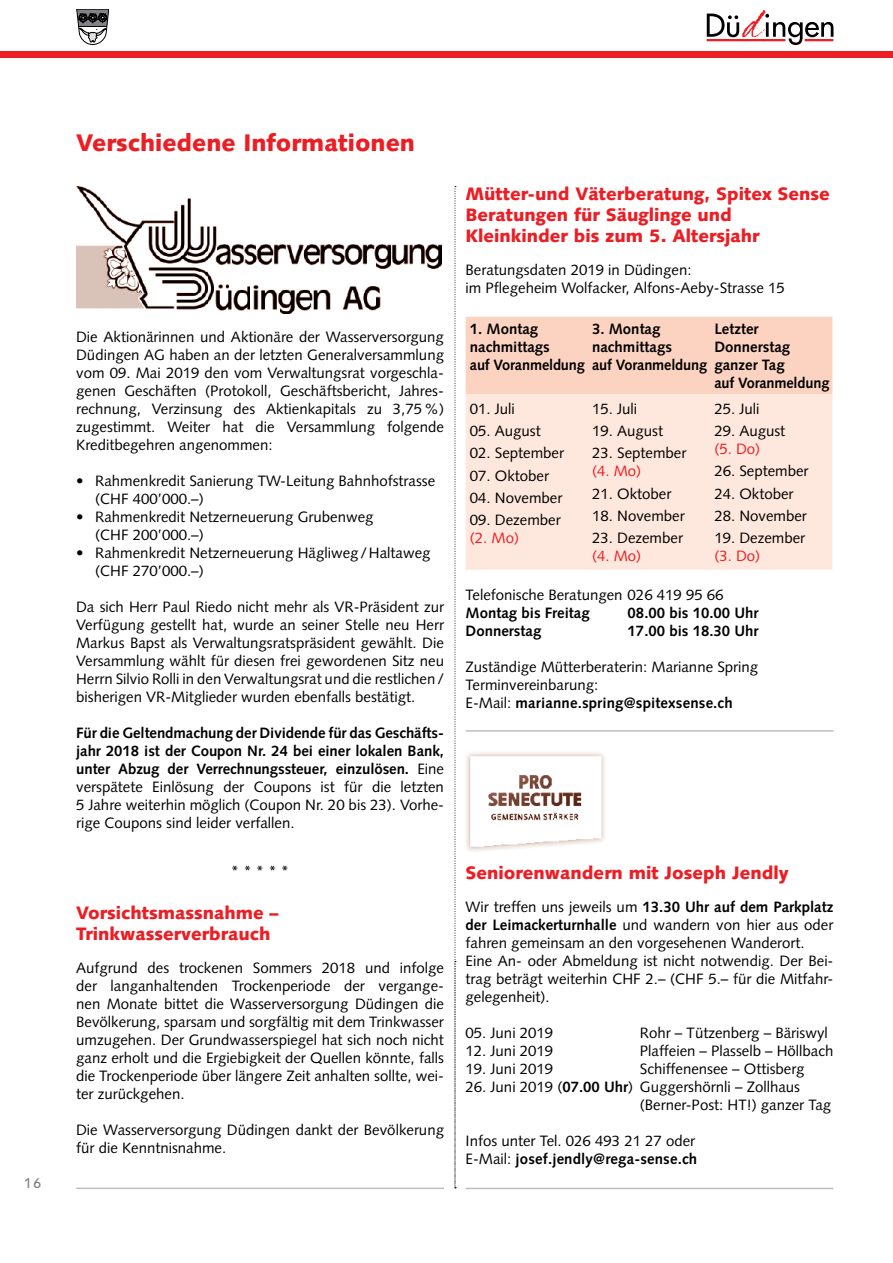
<style>
.page{position:relative;width:893px;height:1263px;background:#fff}
.page>*{position:absolute;margin:0;border:0;box-sizing:border-box;transform-origin:0 0}
.t1{font:900 24px "Syntax";color:#ed1d24}
.t2{font:900 18px/21px "Syntax";color:#ed1d24}
.t3{font:15px/18px "Syntax";color:#000}
.t4{font:700 15px/18px "Syntax";color:#000}
.t5{font:15px "Syntax";color:#ed1d24}
.t6{font:13.5px "OCRB";color:#808285}
.s1{font-weight:700}
.s2{font-weight:400}
</style>
<div class="page">
<div style="left:0;top:51px;width:893px;height:7px;background:#ed1d24"></div>
<svg style="left:77px;top:9px;width:32px;height:36px"></svg>
<svg style="left:707px;top:14px;width:32px;height:23px"></svg>
<svg style="left:765px;top:14px;width:68px;height:31px"></svg>
<img style="left:742px;top:10px;width:24px;height:27px">
<hr style="left:707px;top:39px;width:78px;height:2px;background:#ed1d24">
<hr style="left:466px;top:730px;width:367px;height:2px;background:#bcbec0">
<hr style="left:466px;top:1188px;width:367px;height:1px;background:#bcbec0">
<div style="left:466px;top:317px;width:366px;height:77px;background:#fcd3c1"></div>
<div style="left:466px;top:394px;width:366px;height:176px;background:#fee7dc"></div>
<img style="left:466px;top:752px;width:139px;height:99px">
<svg style="left:455px;top:186px;width:1px;height:1002px"></svg>
<hr style="left:76px;top:1187px;width:368px;height:2px;background:#bcbec0">
<img style="left:77px;top:186px;width:365px;height:127px">
<p class="t6" style="left:23px;top:1176px;width:20px">16</p>
<h1 class="t1" style="left:76px;top:129px;width:340px">Verschiedene Informationen</h1>
<p class="t3" style="left:76px;top:327px;width:369px;text-align:justify">Die Aktionärinnen und Aktionäre der Wasserversorgung Düdingen AG haben an der letzten Generalversammlung vom 09. Mai 2019 den vom Verwaltungsrat vorgeschla&shy;genen Geschäften (Protokoll, Geschäftsbericht, Jahres&shy;rechnung, Verzinsung des Aktienkapitals zu 3,75%) zugestimmt. Weiter hat die Versammlung folgende Kreditbegehren angenommen:</p>
<p class="t3" style="left:95px;top:471px;width:341px;text-indent:-19px"><span class="s1">•</span> Rahmenkredit Sanierung TW-Leitung Bahnhofstrasse (CHF 400’000.–)</p>
<p class="t3" style="left:95px;top:507px;width:280px;text-indent:-19px"><span class="s1">•</span> Rahmenkredit Netzerneuerung Grubenweg (CHF 200’000.–)</p>
<p class="t3" style="left:95px;top:543px;width:337px;text-indent:-19px"><span class="s1">•</span> Rahmenkredit Netzerneuerung Hägliweg/Haltaweg (CHF 270’000.–)</p>
<p class="t3" style="left:76px;top:597px;width:369px;text-align:justify">Da sich Herr Paul Riedo nicht mehr als VR-Präsident zur Verfügung gestellt hat, wurde an seiner Stelle neu Herr Markus Bapst als Verwaltungsratspräsident gewählt. Die Versammlung wählt für diesen frei gewordenen Sitz neu Herrn Silvio Rolli in den Verwaltungsrat und die restlichen/ bisherigen VR-Mitglieder wurden ebenfalls bestätigt.</p>
<p class="t4" style="left:76px;top:723px;width:369px;text-align:justify">Für die Geltendmachung der Dividende für das Geschäfts&shy;jahr 2018 ist der Coupon Nr. 24 bei einer lokalen Bank, unter Abzug der Verrechnungssteuer, einzulösen. <span class="s2">Eine verspätete Einlösung der Coupons ist für die letzten 5 Jahre weiterhin möglich (Coupon Nr. 20 bis 23). Vorhe&shy;rige Coupons sind leider verfallen.</span></p>
<p class="t3" style="left:231px;top:862px;width:60px">* * * * *</p>
<p class="t2" style="left:76px;top:902px;width:204px">Vorsichtsmassnahme –<br>Trinkwasserverbrauch</p>
<p class="t3" style="left:76px;top:959px;width:369px;text-align:justify">Aufgrund des trockenen Sommers 2018 und infolge der langanhaltenden Trockenperiode der vergange&shy;nen Monate bittet die Wasserversorgung Düdingen die Bevölkerung, sparsam und sorgfältig mit dem Trinkwasser umzugehen. Der Grundwasserspiegel hat sich noch nicht ganz erholt und die Ergiebigkeit der Quellen könnte, falls die Trockenperiode über längere Zeit anhalten sollte, wei&shy;ter zurückgehen.</p>
<p class="t3" style="left:76px;top:1121px;width:369px">Die Wasserversorgung Düdingen dankt der Bevölkerung für die Kenntnisnahme.</p>
<p class="t2" style="left:466px;top:183px;width:366px">Mütter-und Väterberatung, Spitex Sense<br>Beratungen für Säuglinge und<br>Kleinkinder bis zum 5. Altersjahr</p>
<p class="t3" style="left:466px;top:261px;width:321px">Beratungsdaten 2019 in Düdingen:<br>im Pflegeheim Wolfacker, Alfons-Aeby-Strasse 15</p>
<p class="t4" style="left:470px;top:320px;width:117px">1. Montag nachmittags<br>auf Voranmeldung</p>
<p class="t4" style="left:592px;top:320px;width:117px">3. Montag nachmittags<br>auf Voranmeldung</p>
<p class="t4" style="left:714px;top:320px;width:117px">Letzter<br>Donnerstag ganzer Tag<br>auf Voranmeldung</p>
<p class="t3" style="left:470px;top:400px;width:47px">01. Juli</p>
<p class="t3" style="left:470px;top:422px;width:72px">05. August</p>
<p class="t3" style="left:470px;top:444px;width:96px">02. September</p>
<p class="t3" style="left:470px;top:466px;width:81px">07. Oktober</p>
<p class="t3" style="left:470px;top:489px;width:94px">04. November</p>
<p class="t3" style="left:470px;top:511px;width:92px">09. Dezember</p>
<p class="t5" style="left:470px;top:529px;width:51px">(2. Mo)</p>
<p class="t3" style="left:714px;top:400px;width:47px">25. Juli</p>
<p class="t3" style="left:714px;top:422px;width:72px">29. August</p>
<p class="t5" style="left:714px;top:440px;width:47px">(5. Do)</p>
<p class="t3" style="left:714px;top:462px;width:96px">26. September</p>
<p class="t3" style="left:714px;top:484px;width:81px">24. Oktober</p>
<p class="t3" style="left:714px;top:507px;width:94px">28. November</p>
<p class="t3" style="left:714px;top:529px;width:92px">19. Dezember</p>
<p class="t5" style="left:714px;top:547px;width:47px">(3. Do)</p>
<p class="t3" style="left:466px;top:585px;width:259px">Telefonische Beratungen 026 419 95 66</p>
<p class="t4" style="left:466px;top:603px;width:126px">Montag bis Freitag</p>
<p class="t4" style="left:628px;top:603px;width:132px">08.00 bis 10.00 Uhr</p>
<p class="t4" style="left:466px;top:621px;width:77px">Donnerstag</p>
<p class="t4" style="left:628px;top:621px;width:132px">17.00 bis 18.30 Uhr</p>
<p class="t3" style="left:466px;top:657px;width:294px">Zuständige Mütterberaterin: Marianne Spring<br>Terminvereinbarung:<br>E-Mail: <span class="s1">marianne.spring@spitexsense.ch</span></p>
<p class="t3" style="left:592px;top:400px;width:47px">15. Juli</p>
<p class="t3" style="left:592px;top:422px;width:72px">19. August</p>
<p class="t3" style="left:592px;top:444px;width:96px">23. September</p>
<p class="t5" style="left:592px;top:462px;width:51px">(4. Mo)</p>
<p class="t3" style="left:592px;top:484px;width:81px">21. Oktober</p>
<p class="t3" style="left:592px;top:507px;width:94px">18. November</p>
<p class="t3" style="left:592px;top:529px;width:92px">23. Dezember</p>
<p class="t5" style="left:592px;top:547px;width:51px">(4. Mo)</p>
<p class="t2" style="left:466px;top:862px;width:325px">Seniorenwandern mit Joseph Jendly</p>
<p class="t3" style="left:466px;top:897px;width:369px">Wir treffen uns jeweils um <span class="s1">13.30 Uhr auf dem Parkplatz der Leimackerturnhalle</span> und wandern von hier aus oder fahren gemeinsam an den vorgesehenen Wanderort.<br>Eine An- oder Abmeldung ist nicht notwendig. Der Bei&shy;trag beträgt weiterhin CHF 2.– (CHF 5.– für die Mitfahr&shy;gelegenheit).</p>
<p class="t3" style="left:466px;top:1023px;width:89px">05. Juni 2019</p>
<p class="t3" style="left:640px;top:1023px;width:189px">Rohr – Tützenberg – Bäriswyl</p>
<p class="t3" style="left:466px;top:1041px;width:89px">12. Juni 2019</p>
<p class="t3" style="left:640px;top:1041px;width:195px">Plaffeien – Plasselb – Höllbach</p>
<p class="t3" style="left:466px;top:1059px;width:89px">19. Juni 2019</p>
<p class="t3" style="left:640px;top:1059px;width:166px">Schiffenensee – Ottisberg</p>
<p class="t3" style="left:640px;top:1077px;width:193px;text-indent:-174px">26. Juni 2019 (<span class="s1">07.00 Uhr</span>) Guggershörnli – Zollhaus (Berner-Post: HT!) ganzer Tag</p>
<p class="t3" style="left:466px;top:1131px;width:233px">Infos unter Tel. 026 493 21 27 oder<br>E-Mail: <span class="s1">josef.jendly@rega-sense.ch</span></p>
</div>
